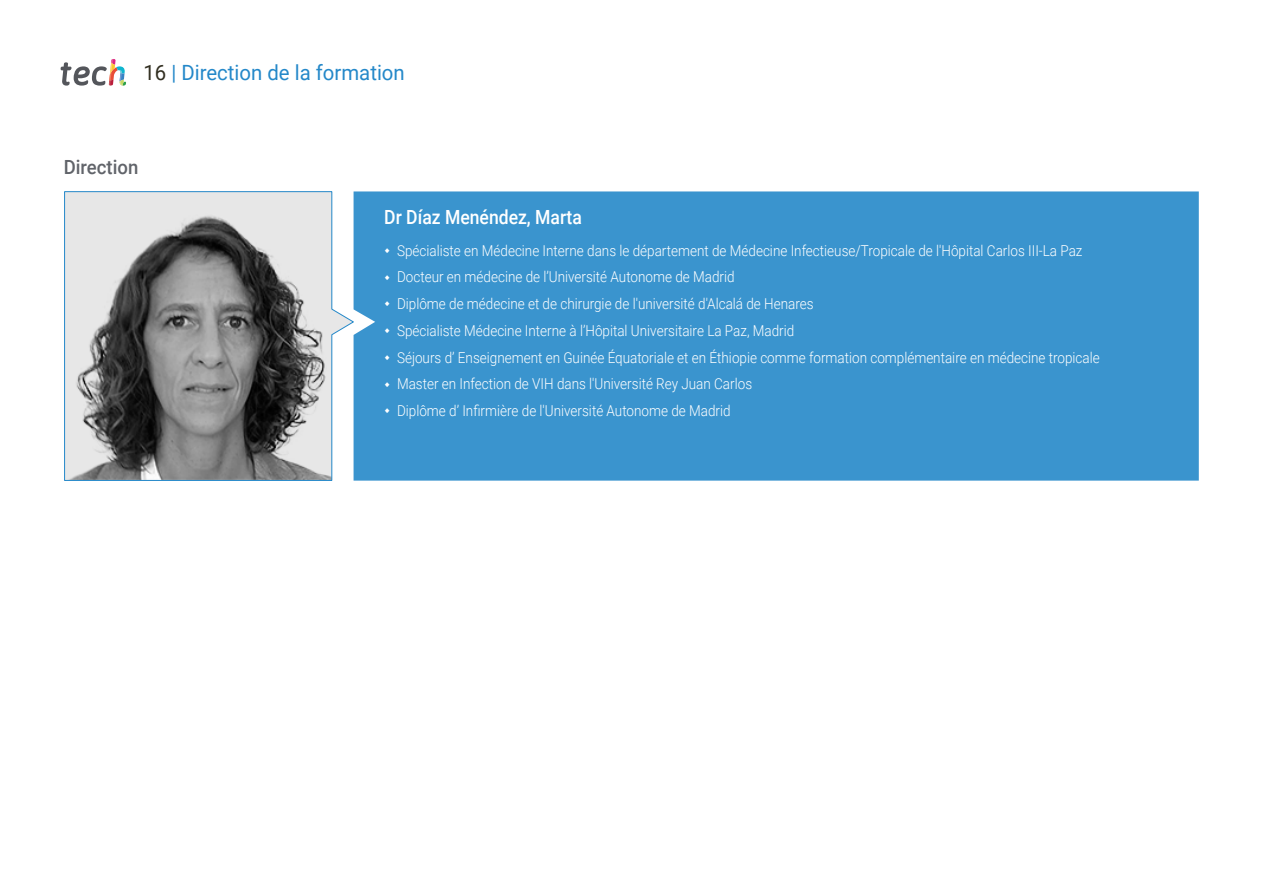
<style>
.page{position:relative;width:1263px;height:893px;background:#fff}
.page>*{position:absolute;margin:0;border:0;box-sizing:border-box;transform-origin:0 0}
.t1{font:21px "Roboto";color:#2488c9}
.t2{font:500 19.5px "Roboto";color:#fff;scale:.9 1}
.t3{font:500 19.5px "Roboto";color:#61646a;scale:.95 1}
.t4{font:300 15px/26.7px "Roboto";color:#fff;scale:.9 1}
.s1{color:#312e20}
</style>
<div class="page">
<svg style="left:61px;top:59px;width:65px;height:27px"></svg>
<div style="left:354px;top:191px;width:845px;height:290px;background:#3a94ce"></div>
<svg style="left:64px;top:191px;width:290px;height:290px;background:#999b9c"></svg>
<svg style="left:385px;top:248px;width:5px;height:5px"></svg>
<svg style="left:385px;top:275px;width:5px;height:5px"></svg>
<svg style="left:385px;top:302px;width:5px;height:5px"></svg>
<svg style="left:385px;top:328px;width:5px;height:5px"></svg>
<svg style="left:385px;top:355px;width:5px;height:5px"></svg>
<svg style="left:385px;top:382px;width:5px;height:5px"></svg>
<svg style="left:385px;top:409px;width:5px;height:5px"></svg>
<h1 class="t1" style="left:144px;top:57px;width:263px"><span class="s1">16</span> | Direction de la formation</h1>
<h2 class="t3" style="left:64px;top:154px;width:80px">Direction</h2>
<h2 class="t2" style="left:384px;top:203px;width:221px">Dr Díaz Menéndez, Marta</h2>
<p class="t4" style="left:397px;top:236px;width:782px">Spécialiste en Médecine Interne dans le département de Médecine Infectieuse/Tropicale de l'Hôpital Carlos III-La Paz Docteur en médecine de l’Université Autonome de Madrid<br>Diplôme de médecine et de chirurgie de l'université d'Alcalá de Henares<br>Spécialiste Médecine Interne à l’Hôpital Universitaire La Paz, Madrid<br>Séjours d’ Enseignement en Guinée Équatoriale et en Éthiopie comme formation complémentaire en médecine tropicale Master en Infection de VIH dans l'Université Rey Juan Carlos<br>Diplôme d’ Infirmière de l'Université Autonome de Madrid</p>
</div>
